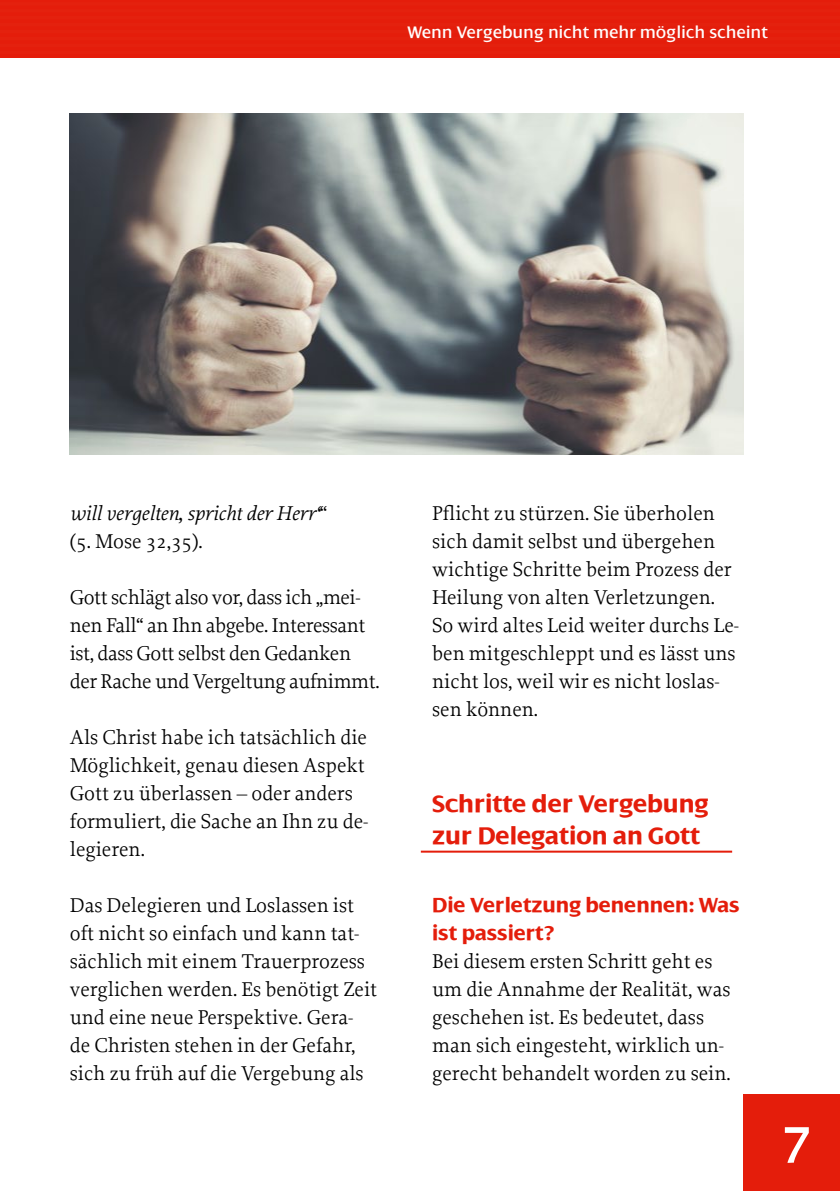
<style>
.page{position:relative;width:840px;height:1191px;background:#fff}
.page>*{position:absolute;margin:0;border:0;box-sizing:border-box;transform-origin:0 0}
.t1{font:55.4px "Dialog";color:#fff}
.t2{font:700 26px/32px "Dialog";color:#e41d0b}
.t3{font:700 22px/28px "Dialog";color:#e41d0b}
.t4{font:21px/28px "Proforma";color:#000}
.t5{font:21px/28px "Proforma";letter-spacing:-.02em;color:#000}
.t6{font:italic 21px/28px "Proforma";color:#000}
.t7{font:18px "Dialog";letter-spacing:.02em;color:#fff}
.s1{font-style:normal}
</style>
<div class="page">
<hr style="left:0;top:0;width:839px;height:3px;background:#e41d0b">
<div style="left:0;top:2px;width:839px;height:5px;background:#e4210e"></div>
<hr style="left:0;top:6px;width:839px;height:4px;background:#e41d0b">
<div style="left:0;top:9px;width:839px;height:5px;background:#e4210e"></div>
<div style="left:0;top:12px;width:839px;height:5px;background:#e41d0b"></div>
<div style="left:0;top:16px;width:839px;height:5px;background:#e4210e"></div>
<div style="left:0;top:19px;width:839px;height:5px;background:#e41d0b"></div>
<div style="left:0;top:23px;width:839px;height:5px;background:#e4210e"></div>
<div style="left:0;top:26px;width:839px;height:5px;background:#e41d0b"></div>
<div style="left:0;top:30px;width:839px;height:5px;background:#e4210e"></div>
<div style="left:0;top:33px;width:839px;height:5px;background:#e41d0b"></div>
<div style="left:0;top:37px;width:839px;height:5px;background:#e4210e"></div>
<div style="left:0;top:40px;width:839px;height:5px;background:#e41d0b"></div>
<div style="left:0;top:44px;width:839px;height:5px;background:#e4210e"></div>
<div style="left:0;top:47px;width:839px;height:5px;background:#e41d0b"></div>
<hr style="left:0;top:51px;width:839px;height:4px;background:#e4210e">
<hr style="left:0;top:54px;width:839px;height:4px;background:#e41d0b">
<hr style="left:0;top:58px;width:839px;height:1px;background:#e41d0b">
<div style="left:743px;top:1094px;width:96px;height:97px;background:#e41d0b"></div>
<img style="left:70px;top:113px;width:673px;height:341px">
<hr style="left:420px;top:850px;width:311px;height:2px;background:#e41d0b">
<p class="t7" style="left:407px;top:22px;width:361px">Wenn Vergebung nicht mehr möglich scheint</p>
<p class="t6" style="left:70px;top:499px;width:259px">will vergelten, spricht der Herr‘<span class="s1">“ (5. Mose 32,35).</span></p>
<p class="t5" style="left:70px;top:583px;width:311px">Gott schlägt also vor, dass ich „mei&shy;nen Fall“ an Ihn abgebe. Interessant ist, dass Gott selbst den Gedanken der Rache und Vergeltung aufnimmt.</p>
<p class="t4" style="left:70px;top:723px;width:300px">Als Christ habe ich tatsächlich die<br>Möglichkeit, genau diesen Aspekt<br>Gott zu überlassen – oder anders formuliert, die Sache an Ihn zu de&shy;legieren.</p>
<p class="t4" style="left:70px;top:891px;width:309px">Das Delegieren und Loslassen ist oft nicht so einfach und kann tat&shy;sächlich mit einem Trauerprozess verglichen werden. Es benötigt Zeit und eine neue Perspektive. Gera&shy;de Christen stehen in der Gefahr, sich zu früh auf die Vergebung als</p>
<p class="t4" style="left:432px;top:499px;width:308px">Pflicht zu stürzen. Sie überholen sich damit selbst und übergehen wichtige Schritte beim Prozess der<br>Heilung von alten Verletzungen.<br>So wird altes Leid weiter durchs Le&shy;ben mitgeschleppt und es lässt uns nicht los, weil wir es nicht loslas&shy;sen können.</p>
<p class="t2" style="left:432px;top:788px;width:277px">Schritte der Vergebung zur Delegation an Gott</p>
<p class="t3" style="left:432px;top:891px;width:309px">Die Verletzung benennen: Was ist passiert?</p>
<p class="t4" style="left:432px;top:947px;width:300px">Bei diesem ersten Schritt geht es um die Annahme der Realität, was geschehen ist. Es bedeutet, dass man sich eingesteht, wirklich un&shy;gerecht behandelt worden zu sein.</p>
<h1 class="t1" style="left:781px;top:1115px;width:29px">7</h1>
</div>
